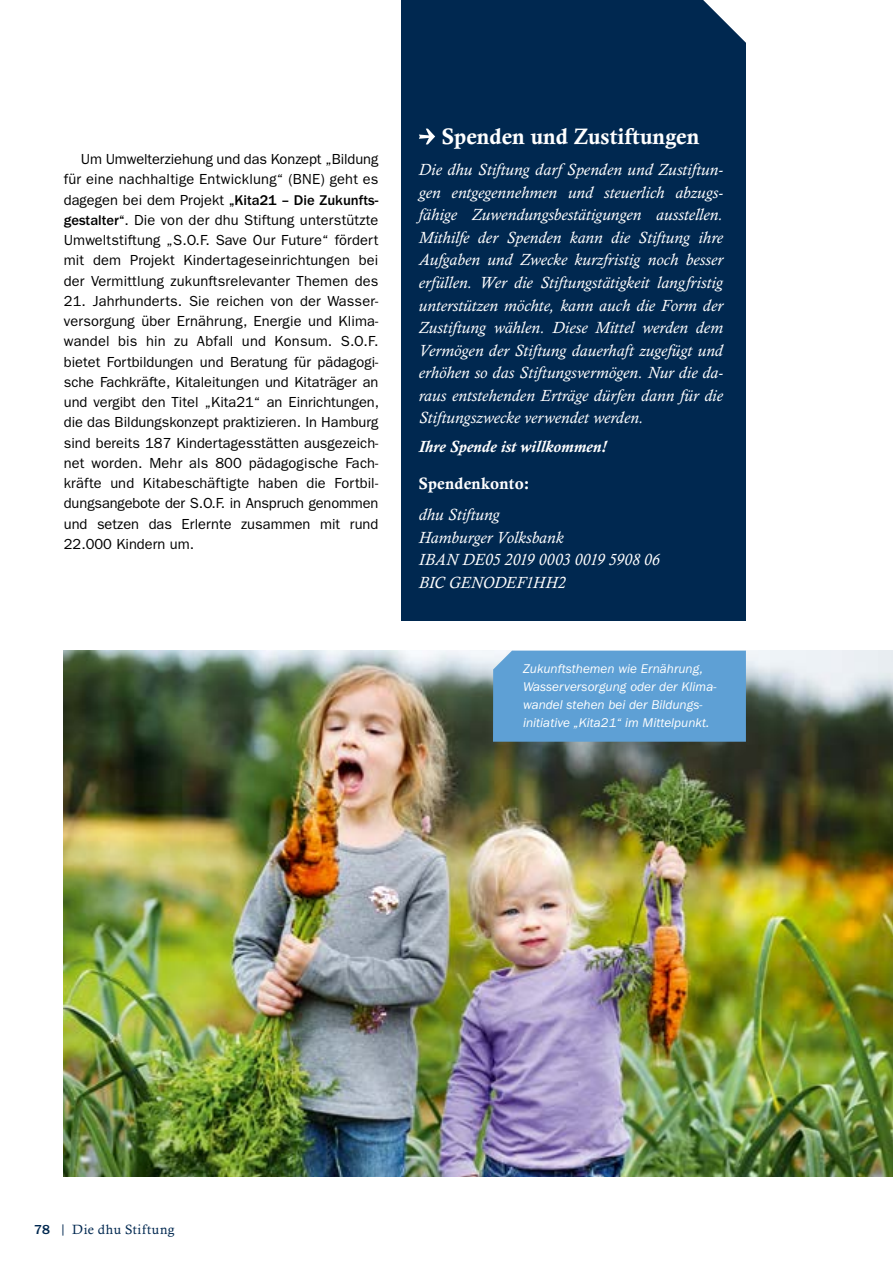
<style>
.page{position:relative;width:893px;height:1263px;background:#fff}
.page>*{position:absolute;margin:0;border:0;box-sizing:border-box;transform-origin:0 0}
.t1{font:700 22.5px "Calisto MT Std";color:#fff}
.t2{font:italic 16.5px/22.5px "Calisto MT Std";letter-spacing:.01em;color:#fff;text-align:justify}
.t3{font:italic 700 16.5px "Calisto MT Std";color:#fff}
.t4{font:700 16.5px "Calisto MT Std";letter-spacing:.01em;color:#fff}
.t5{font:14.7px/20.2px "Franklin Gothic LT Pro";letter-spacing:.01em;color:#000;text-align:justify}
.t6{font:13.5px "Calisto MT Std";letter-spacing:.045em;color:#002850}
.t7{font:italic 13.2px/18px "Franklin Gothic LT Pro";color:#fff}
.s1{font-weight:500}
.s2{font-family:"Franklin Gothic LT Pro";font-weight:500}
</style>
<div class="page">
<img style="left:64px;top:651px;width:829px;height:525px">
<div style="left:401px;top:0;width:345px;height:621px;background:#002850"></div>
<svg style="left:419px;top:129px;width:16px;height:15px"></svg>
<div style="left:493px;top:651px;width:253px;height:91px;background:#5ea0d5"></div>
<svg style="left:703px;top:0;width:43px;height:43px"></svg>
<p class="t5" style="left:64px;top:149px;width:316px;text-indent:17px">Um Umwelterziehung und das Konzept „Bildung für eine nachhaltige Entwicklung“ (BNE) geht es dagegen bei dem Projekt <span class="s1">„Kita21 – Die Zukunfts&shy;gestalter“</span>. Die von der dhu Stiftung unterstützte Umweltstiftung „S.O.F. Save Our Future“ fördert mit dem Projekt Kindertageseinrichtungen bei der Vermittlung zukunftsrelevanter Themen des</p>
<p class="t5" style="left:64px;top:291px;width:317px">21. Jahrhunderts. Sie reichen von der Wasser&shy;versorgung über Ernährung, Energie und Klima&shy;wandel bis hin zu Abfall und Konsum. S.O.F. bietet Fortbildungen und Beratung für pädagogi&shy;sche Fachkräfte, Kitaleitungen und Kitaträger an und vergibt den Titel „Kita21“ an Einrichtungen, die das Bildungskonzept praktizieren. In Hamburg sind bereits 187 Kindertagesstätten ausgezeich&shy;net worden. Mehr als 800 pädagogische Fach&shy;kräfte und Kitabeschäftigte haben die Fortbil&shy;dungsangebote der S.O.F. in Anspruch genommen und setzen das Erlernte zusammen mit rund 22.000 Kindern um.</p>
<h1 class="t1" style="left:442px;top:124px;width:259px">Spenden und Zustiftungen</h1>
<p class="t2" style="left:419px;top:159px;width:306px">Die dhu Stiftung darf Spenden und Zustiftun&shy;gen entgegennehmen und steuerlich abzugs&shy;fähige Zuwendungsbestätigungen ausstellen.<br>Mithilfe der Spenden kann die Stiftung ihre Aufgaben und Zwecke kurzfristig noch besser erfüllen. Wer die Stiftungstätigkeit langfristig unterstützen möchte, kann auch die Form der Zustiftung wählen. Diese Mittel werden dem Vermögen der Stiftung dauerhaft zugefügt und erhöhen so das Stiftungsvermögen. Nur die da&shy;raus entstehenden Erträge dürfen dann für die Stiftungszwecke verwendet werden.</p>
<p class="t3" style="left:419px;top:437px;width:189px">Ihre Spende ist willkommen!</p>
<p class="t4" style="left:419px;top:474px;width:112px">Spendenkonto:</p>
<p class="t2" style="left:419px;top:503px;width:242px;text-align:left">dhu Stiftung<br>Hamburger Volksbank<br>IBAN DE05 2019 0003 0019 5908 06<br>BIC GENODEF1HH2</p>
<p class="t7" style="left:523px;top:660px;width:195px">Zukunftsthemen wie Ernährung, Wasserversorgung oder der Klima&shy;wandel stehen bei der Bildungs&shy;initiative „Kita21“ im Mittelpunkt.</p>
<p class="t6" style="left:34px;top:1222px;width:142px"><span class="s2">78</span> | Die dhu Stiftung</p>
</div>
